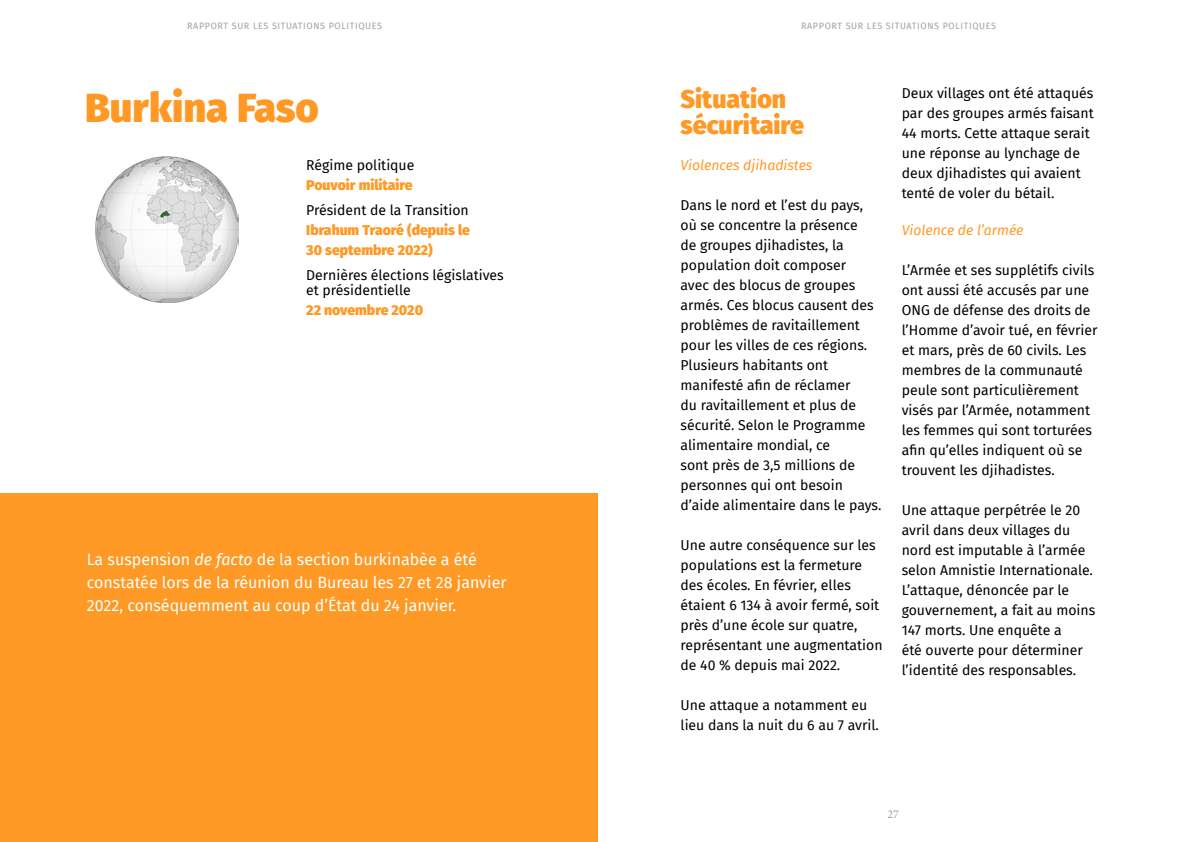
<style>
.page{position:relative;width:1191px;height:842px;background:#fff}
.page>*{position:absolute;margin:0;border:0;box-sizing:border-box;transform-origin:0 0}
.t1{font:900 40px "Fira Sans";color:#ff9925}
.t2{font:900 25px/26px "Fira Sans";color:#ff9925}
.t3{font:16px/23px "Fira Sans";color:#fff}
.t4{font:14px/20px "Fira Sans";color:#000}
.t5{font:900 14px/20px "Fira Sans";color:#ff9925}
.t6{font:italic 14px "Fira Sans";color:#ff9925}
.t7{font:12px "Minion Pro";color:#a59ba1}
.t8{font:9px "Fira Sans";letter-spacing:.07em;color:#a59ba1}
.s1{font-style:italic}
</style>
<div class="page">
<img style="left:96px;top:157px;width:143px;height:146px">
<div style="left:0;top:493px;width:597px;height:349px;background:#ff9925"></div>
<p class="t8" style="left:187px;top:19px;width:196px">RAPPORT SUR LES SITUATIONS POLITIQUES</p>
<p class="t8" style="left:801px;top:19px;width:196px">RAPPORT SUR LES SITUATIONS POLITIQUES</p>
<h1 class="t1" style="left:85px;top:73px;width:235px">Burkina Faso</h1>
<p class="t4" style="left:306px;top:154px;width:110px">Régime politique</p>
<p class="t5" style="left:306px;top:173px;width:108px">Pouvoir militaire</p>
<p class="t4" style="left:306px;top:199px;width:164px">Président de la Transition</p>
<p class="t5" style="left:306px;top:218px;width:165px">Ibrahum Traoré (depuis le<br>30 septembre 2022)</p>
<p class="t4" style="left:306px;top:267px;width:199px;line-height:15px">Dernières élections législatives et présidentielle</p>
<p class="t5" style="left:306px;top:299px;width:118px">22 novembre 2020</p>
<p class="t3" style="left:87px;top:547px;width:421px">La suspension <span class="s1">de facto</span> de la section burkinabèe a été constatée lors de la réunion du Bureau les 27 et 28 janvier<br>2022, conséquemment au coup d’État du 24 janvier.</p>
<h2 class="t2" style="left:680px;top:84px;width:125px">Situation sécuritaire</h2>
<p class="t6" style="left:680px;top:154px;width:133px">Violences djihadistes</p>
<p class="t4" style="left:680px;top:194px;width:202px">Dans le nord et l’est du pays, où se concentre la présence<br>de groupes djihadistes, la population doit composer<br>avec des blocus de groupes armés. Ces blocus causent des problèmes de ravitaillement pour les villes de ces régions.<br>Plusieurs habitants ont manifesté afin de réclamer<br>du ravitaillement et plus de sécurité. Selon le Programme alimentaire mondial, ce<br>sont près de 3,5 millions de personnes qui ont besoin d’aide alimentaire dans le pays.</p>
<p class="t4" style="left:680px;top:535px;width:203px">Une autre conséquence sur les populations est la fermeture des écoles. En février, elles étaient 6 134 à avoir fermé, soit près d’une école sur quatre, représentant une augmentation de 40 % depuis mai 2022.</p>
<p class="t4" style="left:680px;top:695px;width:200px">Une attaque a notamment eu lieu dans la nuit du 6 au 7 avril.</p>
<p class="t4" style="left:901px;top:83px;width:194px">Deux villages ont été attaqués par des groupes armés faisant<br>44 morts. Cette attaque serait une réponse au lynchage de deux djihadistes qui avaient tenté de voler du bétail.</p>
<p class="t6" style="left:901px;top:220px;width:123px">Violence de l’armée</p>
<p class="t4" style="left:901px;top:260px;width:197px">L’Armée et ses supplétifs civils ont aussi été accusés par une<br>ONG de défense des droits de l’Homme d’avoir tué, en février et mars, près de 60 civils. Les membres de la communauté peule sont particulièrement visés par l’Armée, notamment les femmes qui sont torturées afin qu’elles indiquent où se trouvent les djihadistes.</p>
<p class="t4" style="left:901px;top:500px;width:195px">Une attaque perpétrée le 20 avril dans deux villages du nord est imputable à l’armée selon Amnistie Internationale.<br>L’attaque, dénoncée par le gouvernement, a fait au moins<br>147 morts. Une enquête a<br>été ouverte pour déterminer l’identité des responsables.</p>
<p class="t7" style="left:887px;top:806px;width:13px">27</p>
</div>
